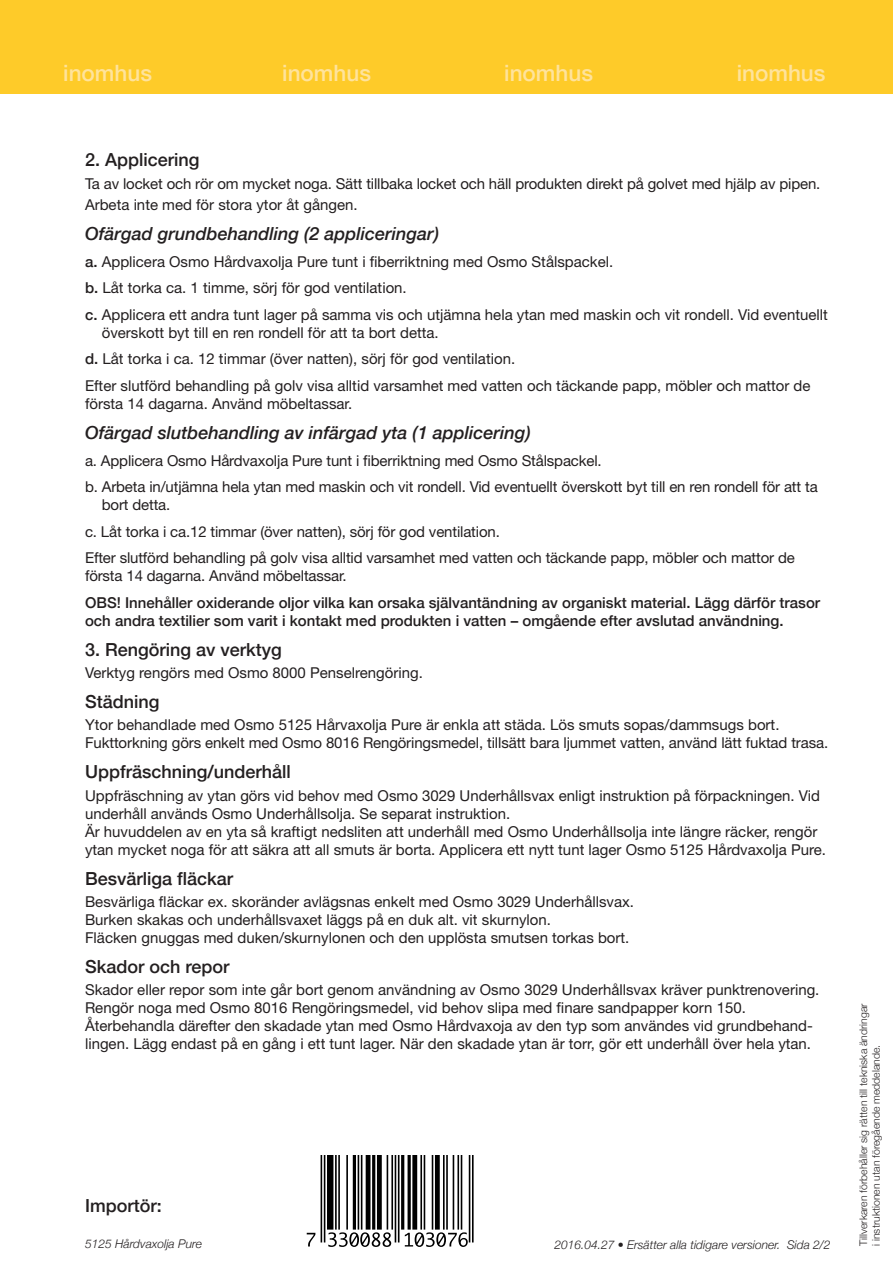
<style>
.page{position:relative;width:893px;height:1263px;background:#fff}
.page>*{position:absolute;margin:0;border:0;box-sizing:border-box;transform-origin:0 0}
.t1{font:500 22.5px "Helvetica Neue";color:#ffe39c}
.Rubrik{font:500 18px "Helvetica Neue";color:#231f20}
.Brödtext{font:italic 500 18px "Helvetica Neue";color:#231f20}
.Brödtext-2{font:15px/18px "Helvetica Neue";color:#231f20}
.Brödtext-3{font:500 15px/18px "Helvetica Neue";color:#231f20}
.Brödtext-4{font:italic 300 12px "Helvetica Neue";color:#231f20}
.Brödtext-5{font:300 10.5px/12.6px "Helvetica Neue";color:#231f20}
.s1{font-weight:500}
</style>
<div class="page">
<div style="left:0;top:0;width:893px;height:94px;background:#fecb29"></div>
<svg style="left:306px;top:1156px;width:168px;height:87px"></svg>
<hr style="left:472px;top:1156px;width:2px;height:86px;background:#000">
<hr style="left:469px;top:1156px;width:1px;height:86px;background:#000">
<hr style="left:461px;top:1156px;width:1px;height:73px;background:#000">
<hr style="left:457px;top:1156px;width:2px;height:73px;background:#000">
<hr style="left:453px;top:1156px;width:1px;height:73px;background:#000">
<hr style="left:446px;top:1156px;width:2px;height:73px;background:#000">
<hr style="left:443px;top:1156px;width:2px;height:73px;background:#000">
<hr style="left:438px;top:1156px;width:2px;height:73px;background:#000">
<hr style="left:437px;top:1156px;width:1px;height:73px;background:#000">
<hr style="left:435px;top:1156px;width:2px;height:73px;background:#000">
<hr style="left:432px;top:1156px;width:1px;height:73px;background:#000">
<hr style="left:424px;top:1156px;width:1px;height:73px;background:#000">
<hr style="left:420px;top:1156px;width:2px;height:73px;background:#000">
<hr style="left:416px;top:1156px;width:1px;height:73px;background:#000">
<hr style="left:414px;top:1156px;width:2px;height:73px;background:#000">
<hr style="left:412px;top:1156px;width:2px;height:73px;background:#000">
<hr style="left:409px;top:1156px;width:2px;height:73px;background:#000">
<hr style="left:408px;top:1156px;width:1px;height:73px;background:#000">
<hr style="left:403px;top:1156px;width:1px;height:73px;background:#000">
<hr style="left:401px;top:1156px;width:2px;height:73px;background:#000">
<hr style="left:398px;top:1156px;width:1px;height:86px;background:#000">
<hr style="left:395px;top:1156px;width:1px;height:86px;background:#000">
<hr style="left:391px;top:1156px;width:2px;height:73px;background:#000">
<hr style="left:387px;top:1156px;width:1px;height:73px;background:#000">
<hr style="left:380px;top:1156px;width:2px;height:73px;background:#000">
<hr style="left:379px;top:1156px;width:1px;height:73px;background:#000">
<hr style="left:377px;top:1156px;width:2px;height:73px;background:#000">
<hr style="left:374px;top:1156px;width:1px;height:73px;background:#000">
<hr style="left:372px;top:1156px;width:2px;height:73px;background:#000">
<hr style="left:369px;top:1156px;width:1px;height:73px;background:#000">
<hr style="left:367px;top:1156px;width:2px;height:73px;background:#000">
<hr style="left:366px;top:1156px;width:1px;height:73px;background:#000">
<hr style="left:361px;top:1156px;width:1px;height:73px;background:#000">
<hr style="left:358px;top:1156px;width:1px;height:73px;background:#000">
<hr style="left:354px;top:1156px;width:2px;height:73px;background:#000">
<hr style="left:353px;top:1156px;width:1px;height:73px;background:#000">
<hr style="left:346px;top:1156px;width:2px;height:73px;background:#000">
<hr style="left:338px;top:1156px;width:2px;height:73px;background:#000">
<hr style="left:335px;top:1156px;width:2px;height:73px;background:#000">
<hr style="left:332px;top:1156px;width:1px;height:73px;background:#000">
<hr style="left:330px;top:1156px;width:2px;height:73px;background:#000">
<hr style="left:329px;top:1156px;width:1px;height:73px;background:#000">
<hr style="left:327px;top:1156px;width:2px;height:73px;background:#000">
<hr style="left:324px;top:1156px;width:1px;height:86px;background:#000">
<hr style="left:321px;top:1156px;width:1px;height:86px;background:#000">
<svg style="left:307px;top:1232px;width:161px;height:15px"></svg>
<p class="t1" style="left:63px;top:55px;width:90px">inomhus</p>
<p class="t1" style="left:282px;top:55px;width:90px">inomhus</p>
<p class="t1" style="left:504px;top:55px;width:90px">inomhus</p>
<p class="t1" style="left:737px;top:55px;width:90px">inomhus</p>
<p class="Rubrik" style="left:85px;top:145px;width:116px">2. Applicering</p>
<p class="Brödtext-2" style="left:85px;top:172px;width:737px;line-height:21.6px">Ta av locket och rör om mycket noga. Sätt tillbaka locket och häll produkten direkt på golvet med hjälp av pipen.<br>Arbeta inte med för stora ytor åt gången.</p>
<p class="Brödtext" style="left:85px;top:218px;width:356px">Ofärgad grundbehandling (2 appliceringar)</p>
<p class="Brödtext-2" style="left:85px;top:252px;width:530px"><span class="s1">a.</span> Applicera Osmo Hårdvaxolja Pure tunt i fiberriktning med Osmo Stålspackel.</p>
<p class="Brödtext-2" style="left:85px;top:279px;width:323px"><span class="s1">b.</span> Låt torka ca. 1 timme, sörj för god ventilation.</p>
<p class="Brödtext-2" style="left:102px;top:305px;width:728px;text-indent:-17px"><span class="s1">c.</span> Applicera ett andra tunt lager på samma vis och utjämna hela ytan med maskin och vit rondell. Vid eventuellt överskott byt till en ren rondell för att ta bort detta.</p>
<p class="Brödtext-2" style="left:85px;top:350px;width:432px"><span class="s1">d.</span> Låt torka i ca. 12 timmar (över natten), sörj för god ventilation.</p>
<p class="Brödtext-2" style="left:85px;top:376px;width:727px">Efter slutförd behandling på golv visa alltid varsamhet med vatten och täckande papp, möbler och mattor de första 14 dagarna. Använd möbeltassar.</p>
<p class="Brödtext" style="left:85px;top:417px;width:447px">Ofärgad slutbehandling av infärgad yta (1 applicering)</p>
<p class="Brödtext-2" style="left:85px;top:451px;width:518px">a. Applicera Osmo Hårdvaxolja Pure tunt i fiberriktning med Osmo Stålspackel.</p>
<p class="Brödtext-2" style="left:102px;top:477px;width:717px;text-indent:-17px">b. Arbeta in/utjämna hela ytan med maskin och vit rondell. Vid eventuellt överskott byt till en ren rondell för att ta bort detta.</p>
<p class="Brödtext-2" style="left:85px;top:522px;width:416px">c. Låt torka i ca.12 timmar (över natten), sörj för god ventilation.</p>
<p class="Brödtext-2" style="left:85px;top:548px;width:711px">Efter slutförd behandling på golv visa alltid varsamhet med vatten och täckande papp, möbler och mattor de första 14 dagarna. Använd möbeltassar.</p>
<p class="Brödtext-3" style="left:85px;top:592px;width:737px">OBS! Innehåller oxiderande oljor vilka kan orsaka självantändning av organiskt material. Lägg därför trasor och andra textilier som varit i kontakt med produkten i vatten – omgående efter avslutad användning.</p>
<p class="Rubrik" style="left:85px;top:635px;width:198px">3. Rengöring av verktyg</p>
<p class="Brödtext-2" style="left:85px;top:663px;width:339px">Verktyg rengörs med Osmo 8000 Penselrengöring.</p>
<p class="Rubrik" style="left:85px;top:687px;width:76px">Städning</p>
<p class="Brödtext-2" style="left:85px;top:716px;width:745px">Ytor behandlade med Osmo 5125 Hårvaxolja Pure är enkla att städa. Lös smuts sopas/dammsugs bort.<br>Fukttorkning görs enkelt med Osmo 8016 Rengöringsmedel, tillsätt bara ljummet vatten, använd lätt fuktad trasa.</p>
<p class="Rubrik" style="left:85px;top:757px;width:207px">Uppfräschning/underhåll</p>
<p class="Brödtext-2" style="left:85px;top:786px;width:743px">Uppfräschning av ytan görs vid behov med Osmo 3029 Underhållsvax enligt instruktion på förpackningen. Vid underhåll används Osmo Underhållsolja. Se separat instruktion.<br>Är huvuddelen av en yta så kraftigt nedsliten att underhåll med Osmo Underhållsolja inte längre räcker, rengör ytan mycket noga för att säkra att all smuts är borta. Applicera ett nytt tunt lager Osmo 5125 Hårdvaxolja Pure.</p>
<p class="Rubrik" style="left:85px;top:864px;width:150px">Besvärliga fläckar</p>
<p class="Brödtext-2" style="left:85px;top:892px;width:550px">Besvärliga fläckar ex. skoränder avlägsnas enkelt med Osmo 3029 Underhållsvax.<br>Burken skakas och underhållsvaxet läggs på en duk alt. vit skurnylon.<br>Fläcken gnuggas med duken/skurnylonen och den upplösta smutsen torkas bort.</p>
<p class="Rubrik" style="left:85px;top:952px;width:146px">Skador och repor</p>
<p class="Brödtext-2" style="left:85px;top:981px;width:736px">Skador eller repor som inte går bort genom användning av Osmo 3029 Underhållsvax kräver punktrenovering.<br>Rengör noga med Osmo 8016 Rengöringsmedel, vid behov slipa med finare sandpapper korn 150.<br>Återbehandla därefter den skadade ytan med Osmo Hårdvaxoja av den typ som användes vid grundbehand&shy;lingen. Lägg endast på en gång i ett tunt lager. När den skadade ytan är torr, gör ett underhåll över hela ytan.</p>
<p class="Rubrik" style="left:85px;top:1191px;width:78px">Importör:</p>
<p class="Brödtext-4" style="left:85px;top:1234px;width:118px">5125 Hårdvaxolja Pure</p>
<p class="Brödtext-4" style="left:554px;top:1235px;width:278px">2016.04.27 • Ersätter alla tidigare versioner. Sida 2/2</p>
<p class="Brödtext-5" style="left:856px;top:1246px;width:244px;rotate:-90deg">Tillverkaren förbehåller sig rätten till tekniska ändringar i instruktionen utan föregående meddelande.</p>
</div>
